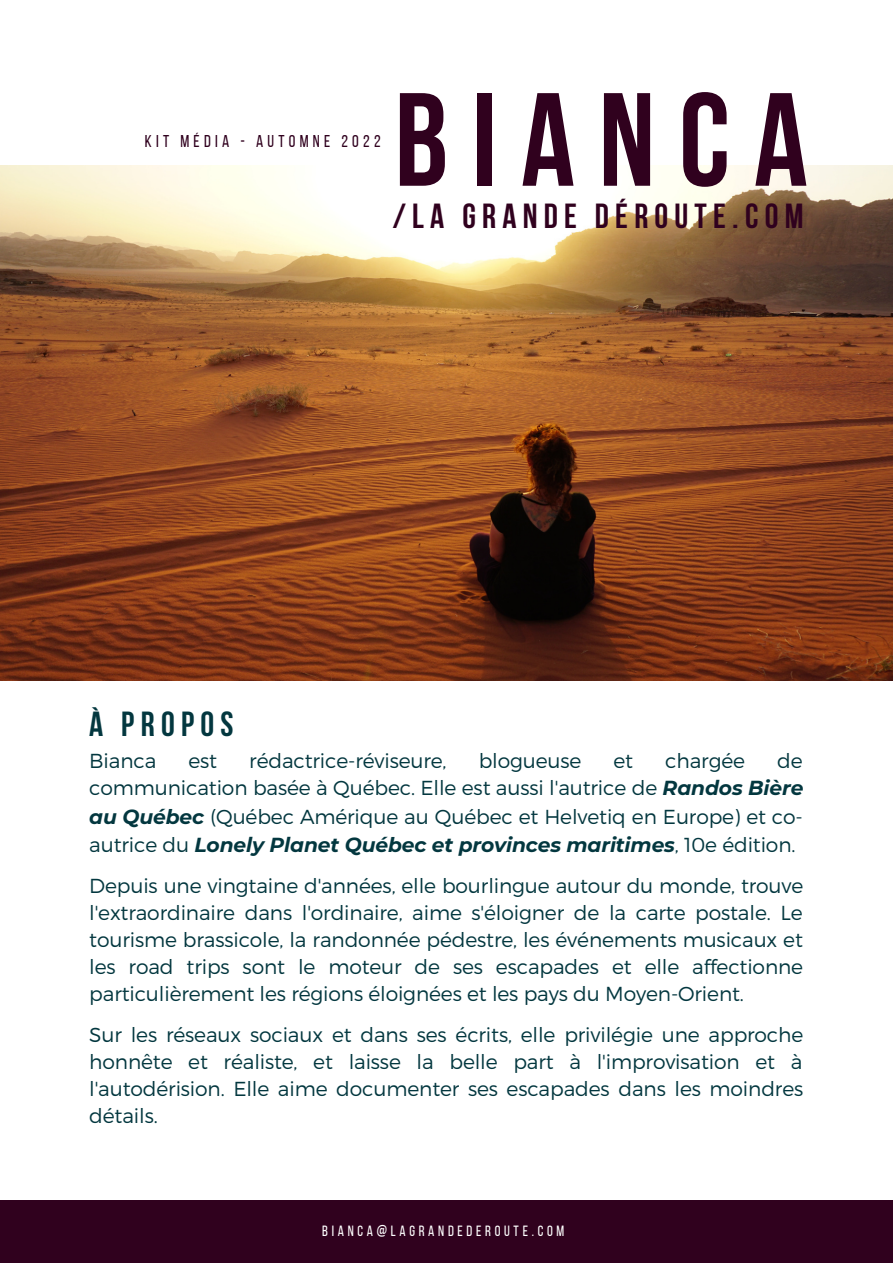
<style>
.page{position:relative;width:893px;height:1264px;background:#fff}
.page>*{position:absolute;margin:0;border:0;box-sizing:border-box;transform-origin:0 0}
.t1{font:700 132.3px "Bebas Neue";letter-spacing:.18em;color:#30011e}
.t2{font:700 34.65px "Bebas Neue";letter-spacing:.18em;color:#30011e}
.t3{font:700 34.65px "Bebas Neue";letter-spacing:.18em;color:#03373f}
.t4{font:300 20.25px/27px "Montserrat";letter-spacing:-.005em;color:#03373f;text-align:justify}
.t5{font:17.1px "Bebas Neue";letter-spacing:.25em;color:#30011e}
.t6{font:14.85px "Bebas Neue";letter-spacing:.25em;color:#fff}
.s1{font-weight:700;font-style:italic}
</style>
<div class="page">
<img style="left:0;top:165px;width:892px;height:515px">
<div style="left:0;top:1200px;width:892px;height:62px;background:#30011e"></div>
<p class="t5" style="left:145px;top:134px;width:237px">KIT MÉDIA - AUTOMNE 2022</p>
<h1 class="t1" style="left:394px;top:86px;width:414px">BIANCA</h1>
<h2 class="t2" style="left:393px;top:202px;width:412px">/LA GRANDE DÉROUTE.COM</h2>
<h2 class="t3" style="left:89px;top:710px;width:146px">À PROPOS</h2>
<p class="t4" style="left:89px;top:746px;width:69px">Bianca</p>
<p class="t4" style="left:188px;top:746px;width:30px">est</p>
<p class="t4" style="left:249px;top:746px;width:199px">rédactrice-réviseure,</p>
<p class="t4" style="left:478px;top:746px;width:104px">blogueuse</p>
<p class="t4" style="left:613px;top:746px;width:21px">et</p>
<p class="t4" style="left:665px;top:746px;width:81px">chargée</p>
<p class="t4" style="left:89px;top:746px;width:715px;line-height:27.8px;text-indent:687px">de communication basée à Québec. Elle est aussi l'autrice de <span class="s1">Randos Bière au Québec</span> (Québec Amérique au Québec et Helvetiq en Europe) et co&shy;autrice du <span class="s1">Lonely Planet Québec et provinces maritimes</span>, 10e édition.</p>
<p class="t4" style="left:89px;top:871px;width:715px">Depuis une vingtaine d'années, elle bourlingue autour du monde, trouve l'extraordinaire dans l'ordinaire, aime s'éloigner de la carte postale. Le tourisme brassicole, la randonnée pédestre, les événements musicaux et les road trips sont le moteur de ses escapades et elle affectionne particulièrement les régions éloignées et les pays du Moyen-Orient.</p>
<p class="t4" style="left:89px;top:1020px;width:715px">Sur les réseaux sociaux et dans ses écrits, elle privilégie une approche honnête et réaliste, et laisse la belle part à l'improvisation et à l'autodérision. Elle aime documenter ses escapades dans les moindres détails.</p>
<p class="t6" style="left:322px;top:1224px;width:243px">BIANCA@LAGRANDEDEROUTE.COM</p>
</div>
